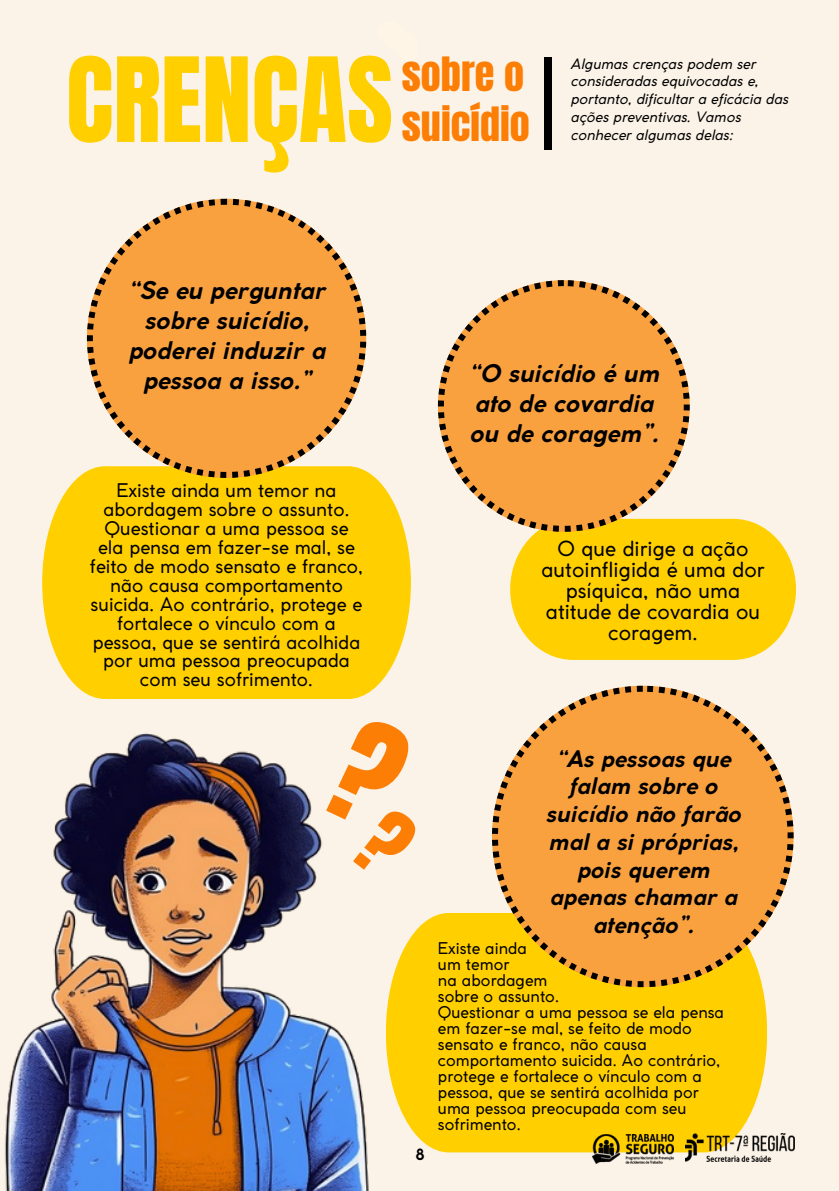
<style>
.page{position:relative;width:839px;height:1191px;background:#fff}
.page>*{position:absolute;margin:0;border:0;box-sizing:border-box;transform-origin:0 0}
.t1{font:99.6px "Anton";color:#ffcf00}
.t2{font:40.2px/50.8px "Anton";color:#fc7e05}
.t3{font:italic 700 24px/30px "Coco Gothic";color:#000;text-align:center}
.t4{font:italic 700 22.6px/27.8px "Coco Gothic";color:#000;text-align:center}
.t5{font:20.6px/21px "Coco Gothic";color:#000;text-align:center}
.t6{font:18.6px/19px "Coco Gothic";color:#000;text-align:center}
.t7{font:16px/16px "Coco Gothic";color:#000}
.t8{font:700 15.4px "Coco Gothic";color:#000}
.t9{font:italic 14.2px/17.8px "Coco Gothic";color:#000}
</style>
<div class="page">
<div style="left:0;top:0;width:838px;height:1191px;background:#fbf3e7"></div>
<img style="left:4px;top:733px;width:365px;height:458px">
<svg style="left:42px;top:471px;width:368px;height:228px;background:#fed10f"></svg>
<svg style="left:87px;top:199px;width:279px;height:279px;fill:#faa13f"></svg>
<div style="left:544px;top:57px;width:8px;height:93px;background:#000"></div>
<div style="left:386px;top:913px;width:380px;height:239px;background:#ffcf00"></div>
<svg style="left:492px;top:686px;width:301px;height:301px;background:#f2ab51"></svg>
<svg style="left:510px;top:519px;width:285px;height:141px;background:#fed213"></svg>
<svg style="left:438px;top:280px;width:251px;height:252px;fill:#faa13f"></svg>
<img style="left:592px;top:1135px;width:81px;height:28px">
<img style="left:685px;top:1133px;width:109px;height:29px">
<svg style="left:322px;top:733px;width:47px;height:149px"></svg>
<h3 class="t1" style="left:66px;top:29px;width:328px">CRENÇAS</h3>
<h3 class="t9" style="left:570px;top:56px;width:219px">Algumas crenças podem ser consideradas equivocadas e, portanto, dificultar a eficácia das ações preventivas. Vamos conhecer algumas delas:</h3>
<h4 class="t2" style="left:402px;top:49px;width:129px">sobre o suicídio</h4>
<h4 class="t3" style="left:128px;top:277px;width:199px">“Se eu perguntar sobre suicídio, poderei induzir a pessoa a isso.”</h4>
<p class="t6" style="left:90px;top:482px;width:274px">Existe ainda um temor na abordagem sobre o assunto.<br>Questionar a uma pessoa se ela pensa em fazer-se mal, se feito de modo sensato e franco, não causa comportamento suicida. Ao contrário, protege e fortalece o vínculo com a pessoa, que se sentirá acolhida por uma pessoa preocupada com seu sofrimento.</p>
<p class="t3" style="left:468px;top:361px;width:192px;text-align:left">“O suicídio é um ato de covardia ou de coragem”.</p>
<p class="t5" style="left:541px;top:540px;width:225px">O que dirige a ação autoinfligida é uma dor psíquica, não uma atitude de covardia ou coragem.</p>
<h5 class="t8" style="left:415px;top:1149px;width:10px">8</h5>
<h3 class="t4" style="left:545px;top:747px;width:196px">“As pessoas que falam sobre o suicídio não farão mal a si próprias, pois querem apenas chamar a atenção”.</h3>
<p class="t7" style="left:438px;top:942px;width:288px">Existe ainda<br>um temor<br>na abordagem<br>sobre o assunto.<br>Questionar a uma pessoa se ela pensa em fazer-se mal, se feito de modo sensato e franco, não causa comportamento suicida. Ao contrário, protege e fortalece o vínculo com a pessoa, que se sentirá acolhida por</p>
<p class="t7" style="left:438px;top:1102px;width:250px">uma pessoa preocupada com seu sofrimento.</p>
</div>
